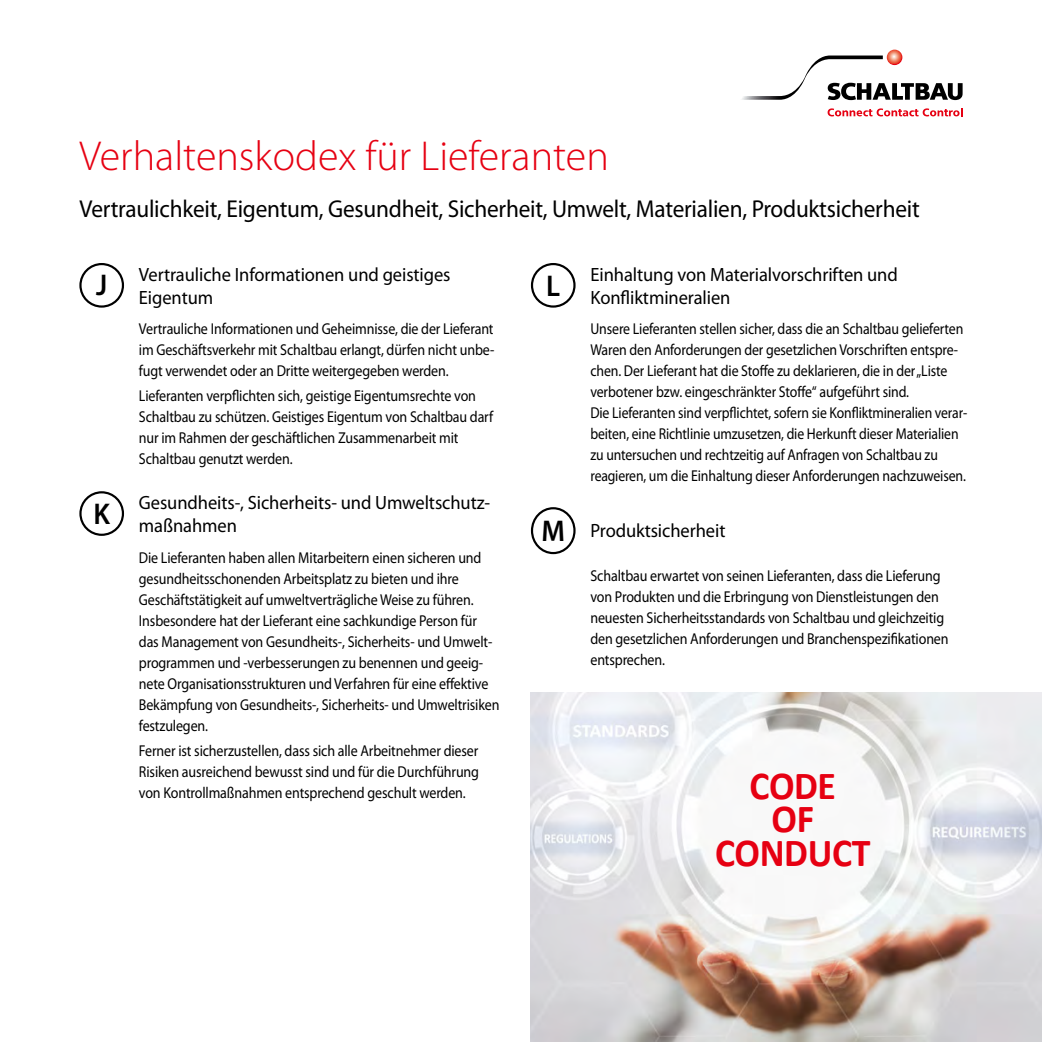
<style>
.page{position:relative;width:1042px;height:1042px;background:#fff}
.page>*{position:absolute;margin:0;border:0;box-sizing:border-box;transform-origin:0 0}
.t1{font:300 42px "Myriad Pro";color:#e60012}
.t2{font:700 39.9px/33.2px "Calibri";letter-spacing:-.01em;color:#e60012;text-align:center;scale:.95 1}
.t3{font:600 30.1px "Myriad Pro";color:#000;scale:.95 1}
.t4{font:24.5px "Myriad Pro";letter-spacing:-.01em;color:#000;scale:.95 1}
.t5{font:19.25px/23.1px "Myriad Pro";letter-spacing:-.005em;color:#000;scale:.96 1}
.t6{font:15.75px/21px "Myriad Pro";letter-spacing:-.01em;color:#000;scale:.89 1}
.t7{font:15.75px/21px "Myriad Pro";letter-spacing:-.01em;color:#000;scale:.88 1}
.s1{font-weight:600;font-size:30.1px}
</style>
<div class="page">
<svg style="left:887px;top:50px;width:15px;height:15px"></svg>
<svg style="left:742px;top:56px;width:220px;height:44px"></svg>
<svg style="left:827px;top:108px;width:135px;height:8px"></svg>
<img style="left:531px;top:692px;width:511px;height:350px">
<div style="left:79px;top:263px;width:45px;height:45px;border:2px solid #000;border-radius:50%"></div>
<div style="left:79px;top:491px;width:45px;height:45px;border:2px solid #000;border-radius:50%"></div>
<div style="left:531px;top:263px;width:44px;height:45px;border:2px solid #000;border-radius:50%"></div>
<div style="left:531px;top:507px;width:44px;height:47px;border:2px solid #000;border-radius:50%"></div>
<h1 class="t1" style="left:79px;top:133px;width:531px">Verhaltenskodex für Lieferanten</h1>
<h3 class="t4" style="left:79px;top:193px;width:886px">Vertraulichkeit, Eigentum, Gesundheit, Sicherheit, Umwelt, Materialien, Produktsicherheit</h3>
<h3 class="t3" style="left:96px;top:266px;width:13px">J</h3>
<p class="t5" style="left:139px;top:263px;width:326px">Vertrauliche Informationen und geistiges<br>Eigentum</p>
<p class="t6" style="left:139px;top:318px;width:401px;text-align:justify">Vertrauliche Informationen und Geheimnisse, die der Lieferant im Geschäftsverkehr mit Schaltbau erlangt, dürfen nicht unbe&shy;fugt verwendet oder an Dritte weitergegeben werden.</p>
<p class="t6" style="left:139px;top:385px;width:400px">Lieferanten verpflichten sich, geistige Eigentumsrechte von Schaltbau zu schützen. Geistiges Eigentum von Schaltbau darf nur im Rahmen der geschäftlichen Zusammenarbeit mit Schaltbau genutzt werden.</p>
<h3 class="t3" style="left:93px;top:494px;width:19px">K</h3>
<p class="t5" style="left:139px;top:491px;width:367px">Gesundheits-, Sicherheits- und Umweltschutz&shy;maßnahmen</p>
<p class="t6" style="left:139px;top:547px;width:407px">Die Lieferanten haben allen Mitarbeitern einen sicheren und gesundheitsschonenden Arbeitsplatz zu bieten und ihre Geschäftstätigkeit auf umweltverträgliche Weise zu führen.<br>Insbesondere hat der Lieferant eine sachkundige Person für das Management von Gesundheits-, Sicherheits- und Umwelt&shy;programmen und -verbesserungen zu benennen und geeig&shy;nete Organisationsstrukturen und Verfahren für eine effektive Bekämpfung von Gesundheits-, Sicherheits- und Umweltrisiken festzulegen.</p>
<p class="t6" style="left:139px;top:740px;width:384px;text-align:justify">Ferner ist sicherzustellen, dass sich alle Arbeitnehmer dieser Risiken ausreichend bewusst sind und für die Durchführung von Kontrollmaßnahmen entsprechend geschult werden.</p>
<h3 class="t3" style="left:546px;top:267px;width:16px">L</h3>
<p class="t5" style="left:590px;top:263px;width:322px">Einhaltung von Materialvorschriften und<br>Konfliktmineralien</p>
<p class="t7" style="left:590px;top:318px;width:430px">Unsere Lieferanten stellen sicher, dass die an Schaltbau gelieferten Waren den Anforderungen der gesetzlichen Vorschriften entspre&shy;chen. Der Lieferant hat die Stoffe zu deklarieren, die in der „Liste verbotener bzw. eingeschränkter Stoffe“ aufgeführt sind.<br>Die Lieferanten sind verpflichtet, sofern sie Konfliktmineralien verar&shy;beiten, eine Richtlinie umzusetzen, die Herkunft dieser Materialien zu untersuchen und rechtzeitig auf Anfragen von Schaltbau zu reagieren, um die Einhaltung dieser Anforderungen nachzuweisen.</p>
<p class="t5" style="left:541px;top:519px;width:193px"><span class="s1">M</span> Produktsicherheit</p>
<p class="t6" style="left:590px;top:565px;width:404px">Schaltbau erwartet von seinen Lieferanten, dass die Lieferung von Produkten und die Erbringung von Dienstleistungen den neuesten Sicherheitsstandards von Schaltbau und gleichzeitig den gesetzlichen Anforderungen und Branchenspezifikationen entsprechen.</p>
<h2 class="t2" style="left:715px;top:769px;width:165px">CODE<br>OF<br>CONDUCT</h2>
</div>
